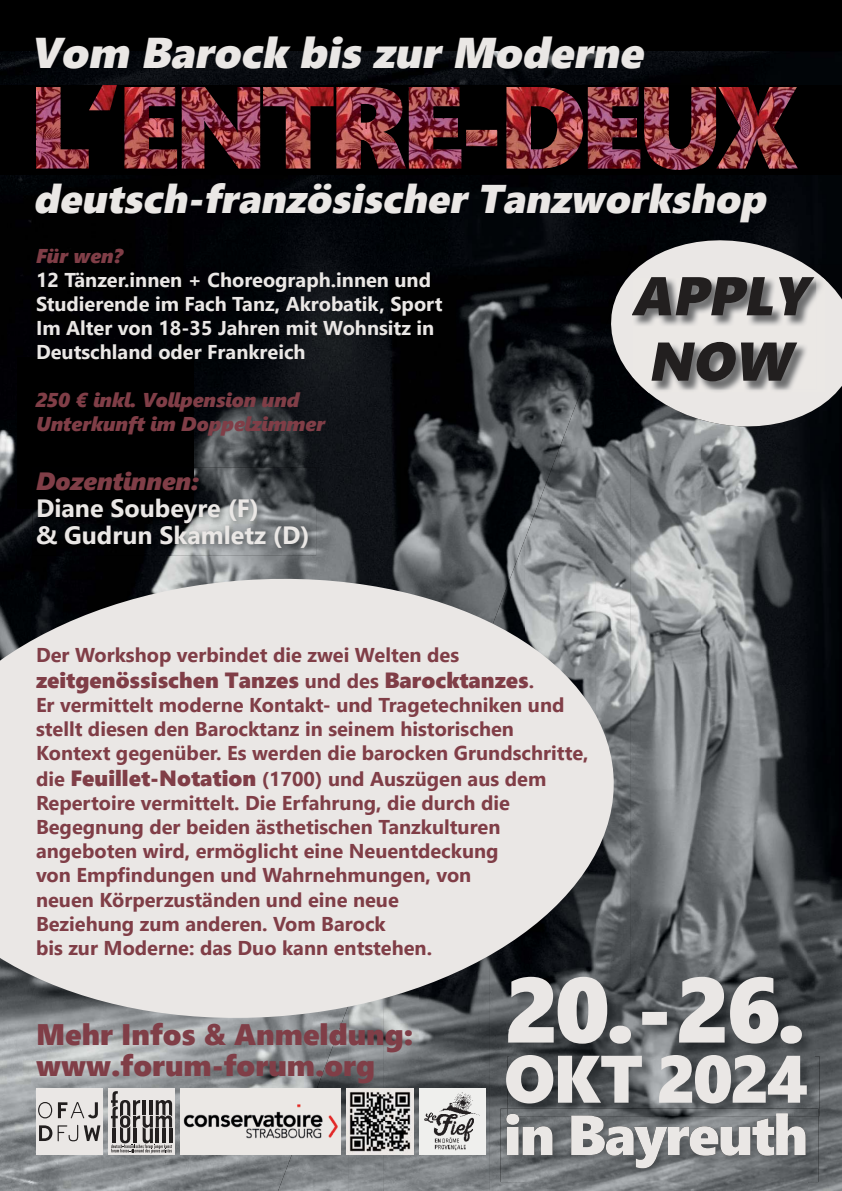
<style>
.page{position:relative;width:842px;height:1191px;background:#000}
.page>*{position:absolute;margin:0;border:0;box-sizing:border-box;transform-origin:0 0}
.t1{font:italic 54.5px/65.4px "Segoe UI Black";color:#221f1f;text-align:center}
.t2{font:italic 43px "Segoe UI Black";color:#eae7e5}
.t3{font:italic 40px "Segoe UI Black";color:#eae7e5}
.t4{font:29.6px/30.8px "Segoe UI Black";color:#803e47}
.t5{font:700 25px/27px "Segoe UI";color:#eae7e5}
.t6{font:italic 25px "Segoe UI Black";color:#803e47}
.t7{font:22px "Segoe UI Black";color:#803e47}
.t8{font:700 20px/24px "Segoe UI";color:#803e47}
.t9{font:700 20px/24px "Segoe UI";color:#eae7e5}
.t10{font:italic 20px/24px "Segoe UI Black";color:#803e47}
.t11{font:20px "font 000000002 c 453158";color:#803e47}
.s1{font-family:"Segoe UI";font-weight:700;font-size:20px}
.s2{font-family:"Segoe UI Black";font-weight:400;font-size:22px}
</style>
<div class="page">
<img style="left:0;top:51px;width:666px;height:1140px">
<div style="left:17px;top:357px;width:177px;height:151px;background:#000"></div>
<img style="left:666px;top:51px;width:157px;height:179px">
<img style="left:630px;top:174px;width:36px;height:56px">
<img style="left:595px;top:260px;width:35px;height:716px">
<img style="left:560px;top:353px;width:35px;height:214px">
<img style="left:630px;top:436px;width:71px;height:540px">
<img style="left:807px;top:436px;width:35px;height:755px">
<img style="left:701px;top:436px;width:106px;height:542px">
<img style="left:524px;top:446px;width:36px;height:121px">
<img style="left:489px;top:539px;width:36px;height:652px">
<img style="left:454px;top:1029px;width:36px;height:162px">
<img style="left:419px;top:1029px;width:35px;height:162px">
<img style="left:384px;top:1029px;width:35px;height:162px">
<img style="left:348px;top:1029px;width:36px;height:162px">
<img style="left:313px;top:1029px;width:35px;height:162px">
<img style="left:278px;top:1155px;width:35px;height:36px">
<img style="left:524px;top:1182px;width:283px;height:9px">
<svg style="left:0;top:567px;width:622px;height:462px;background:#cdcbca"></svg>
<div style="left:0;top:85px;width:842px;height:89px;background:#000"></div>
<img style="left:500px;top:1108px;width:318px;height:74px">
<svg style="left:506px;top:1113px;width:300px;height:55px;background:#9fa0a1"></svg>
<img style="left:33px;top:468px;width:283px;height:88px">
<img style="left:33px;top:468px;width:161px;height:40px">
<img style="left:181px;top:1088px;width:160px;height:67px">
<img style="left:347px;top:1088px;width:66px;height:66px">
<div style="left:36px;top:1088px;width:67px;height:67px;background:#eae7e5"></div>
<svg style="left:39px;top:1125px;width:13px;height:16px"></svg>
<svg style="left:58px;top:1124px;width:20px;height:17px"></svg>
<svg style="left:84px;top:1125px;width:16px;height:16px"></svg>
<svg style="left:38px;top:1102px;width:14px;height:16px"></svg>
<svg style="left:58px;top:1102px;width:40px;height:16px"></svg>
<div style="left:108px;top:1088px;width:67px;height:67px;background:#eae7e5"></div>
<svg style="left:111px;top:1091px;width:61px;height:62px"></svg>
<img style="left:36px;top:85px;width:762px;height:85px">
<img style="left:509px;top:978px;width:305px;height:78px">
<svg style="left:508px;top:976px;width:294px;height:67px;background:#979798"></svg>
<img style="left:507px;top:1056px;width:312px;height:60px">
<img style="left:507px;top:1108px;width:311px;height:8px">
<img style="left:507px;top:1113px;width:281px;height:3px">
<svg style="left:506px;top:1055px;width:301px;height:48px;background:#aaa"></svg>
<svg style="left:603px;top:230px;width:239px;height:206px"></svg>
<img style="left:645px;top:278px;width:180px;height:115px">
<img style="left:633px;top:278px;width:183px;height:112px">
<img style="left:419px;top:1088px;width:67px;height:66px">
<h2 class="t2" style="left:30px;top:22px;width:624px">Vom Barock bis zur Moderne</h2>
<h3 class="t3" style="left:33px;top:170px;width:743px">deutsch-französischer Tanzworkshop</h3>
<p class="t10" style="left:36px;top:243px;width:88px">Für wen?</p>
<p class="t9" style="left:36px;top:267px;width:408px">12 Tänzer.innen + Choreograph.innen und Studierende im Fach Tanz, Akrobatik, Sport Im Alter von 18-35 Jahren mit Wohnsitz in Deutschland oder Frankreich</p>
<p class="t10" style="left:36px;top:387px;width:291px">250 € inkl. Vollpension und<br>Unterkunft im Doppelzimmer</p>
<p class="t6" style="left:36px;top:463px;width:165px">Dozentinnen:</p>
<p class="t5" style="left:36px;top:493px;width:275px">Diane Soubeyre (F)<br>&amp; Gudrun Skamletz (D)</p>
<p class="t8" style="left:36px;top:641px;width:425px">Der Workshop verbindet die zwei Welten des</p>
<p class="t7" style="left:36px;top:664px;width:500px">zeitgenössischen Tanzes <span class="s1">und des</span> Barocktanzes<span class="s1">.</span></p>
<p class="t8" style="left:36px;top:691px;width:554px">Er vermittelt moderne Kontakt- und Tragetechniken und stellt diesen den Barocktanz in seinem historischen<br>Kontext gegenüber. Es werden die barocken Grundschritte,</p>
<p class="t8" style="left:36px;top:766px;width:512px">die <span class="s2">Feuillet-Notation</span> (1700) und Auszügen aus dem Repertoire vermittelt. Die Erfahrung, die durch die Begegnung der beiden ästhetischen Tanzkulturen angeboten wird, ermöglicht eine Neuentdeckung</p>
<p class="t11" style="left:36px;top:861px;width:437px">von Empfindungen und Wahrnehmungen, von</p>
<p class="t8" style="left:36px;top:886px;width:398px">neuen Körperzuständen und eine neue<br>Beziehung zum anderen. Vom Barock<br>bis zur Moderne: das Duo kann entstehen.</p>
<h3 class="t4" style="left:36px;top:1018px;width:379px">Mehr Infos &amp; Anmeldung: www.forum-forum.org</h3>
<h1 class="t1" style="left:631px;top:261px;width:191px">APPLY<br>NOW</h1>
</div>
